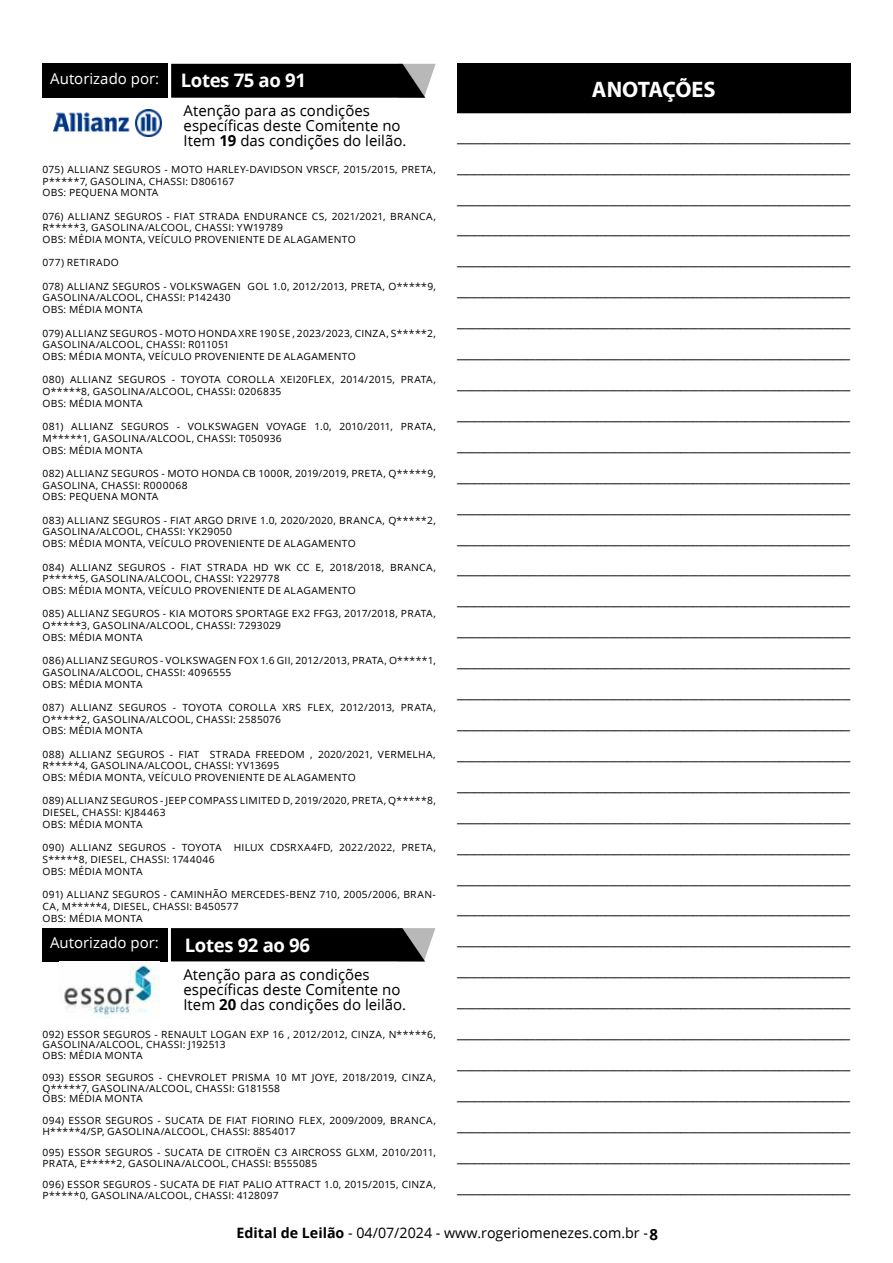
<style>
.page{position:relative;width:893px;height:1263px;background:#fff}
.page>*{position:absolute;margin:0;border:0;box-sizing:border-box;transform-origin:0 0}
.t1{font:700 22.5px "Myriad Pro";letter-spacing:-.015em;color:#fff}
.t2{font:700 18.6px "Open Sans";letter-spacing:-.02em;color:#fff}
.t3{font:18px/30.9px "Minion Pro";color:#000;text-align:justify}
.t4{font:15px/15px "Open Sans";color:#000}
.t5{font:15px "Open Sans";color:#fff}
.t6{font:14.25px "Open Sans";color:#000}
.t7{font:9.9px/11.7px "Open Sans";letter-spacing:.025em;color:#000;scale:1.04 1}
.s1{font-weight:700;font-size:18.6px}
.s2{font-weight:700}
.s3{font-weight:700;font-size:15px}
</style>
<div class="page">
<div style="left:457px;top:64px;width:393px;height:49px;background:#000"></div>
<div style="left:43px;top:64px;width:125px;height:34px;background:#000"></div>
<svg style="left:171px;top:64px;width:265px;height:34px;background:#131313"></svg>
<img style="left:53px;top:110px;width:109px;height:26px">
<div style="left:43px;top:928px;width:125px;height:33px;background:#000"></div>
<svg style="left:171px;top:928px;width:264px;height:33px;background:#101010"></svg>
<img style="left:64px;top:961px;width:95px;height:58px">
<h3 class="t5" style="left:50px;top:68px;width:257px">Autorizado por: <span class="s1">Lotes 75 ao 91</span></h3>
<h3 class="t4" style="left:184px;top:103px;width:224px">Atenção para as condições específicas deste Comitente no<br>Item <span class="s2">19</span> das condições do leilão.</h3>
<p class="t7" style="left:43px;top:163px;width:380px">075) ALLIANZ SEGUROS - MOTO HARLEY-DAVIDSON VRSCF, 2015/2015, PRETA,<br>P*****7, GASOLINA, CHASSI: D806167<br>OBS: PEQUENA MONTA</p>
<p class="t7" style="left:43px;top:210px;width:380px">076) ALLIANZ SEGUROS - FIAT STRADA ENDURANCE CS, 2021/2021, BRANCA,<br>R*****3, GASOLINA/ALCOOL, CHASSI: YW19789<br>OBS: MÉDIA MONTA, VEÍCULO PROVENIENTE DE ALAGAMENTO</p>
<p class="t7" style="left:43px;top:257px;width:75px">077) RETIRADO</p>
<p class="t7" style="left:43px;top:280px;width:380px">078) ALLIANZ SEGUROS - VOLKSWAGEN GOL 1.0, 2012/2013, PRETA, O*****9,<br>GASOLINA/ALCOOL, CHASSI: P142430<br>OBS: MÉDIA MONTA</p>
<p class="t7" style="left:43px;top:327px;width:380px">079) ALLIANZ SEGUROS - MOTO HONDA XRE 190 SE , 2023/2023, CINZA, S*****2,<br>GASOLINA/ALCOOL, CHASSI: R011051<br>OBS: MÉDIA MONTA, VEÍCULO PROVENIENTE DE ALAGAMENTO</p>
<p class="t7" style="left:43px;top:374px;width:380px">080) ALLIANZ SEGUROS - TOYOTA COROLLA XEI20FLEX, 2014/2015, PRATA,<br>O*****8, GASOLINA/ALCOOL, CHASSI: 0206835<br>OBS: MÉDIA MONTA</p>
<p class="t7" style="left:43px;top:420px;width:380px">081) ALLIANZ SEGUROS - VOLKSWAGEN VOYAGE 1.0, 2010/2011, PRATA,<br>M*****1, GASOLINA/ALCOOL, CHASSI: T050936<br>OBS: MÉDIA MONTA</p>
<p class="t7" style="left:43px;top:467px;width:380px">082) ALLIANZ SEGUROS - MOTO HONDA CB 1000R, 2019/2019, PRETA, Q*****9,<br>GASOLINA, CHASSI: R000068<br>OBS: PEQUENA MONTA</p>
<p class="t7" style="left:43px;top:514px;width:380px">083) ALLIANZ SEGUROS - FIAT ARGO DRIVE 1.0, 2020/2020, BRANCA, Q*****2,<br>GASOLINA/ALCOOL, CHASSI: YK29050<br>OBS: MÉDIA MONTA, VEÍCULO PROVENIENTE DE ALAGAMENTO</p>
<p class="t7" style="left:43px;top:561px;width:380px">084) ALLIANZ SEGUROS - FIAT STRADA HD WK CC E, 2018/2018, BRANCA,<br>P*****5, GASOLINA/ALCOOL, CHASSI: Y229778<br>OBS: MÉDIA MONTA, VEÍCULO PROVENIENTE DE ALAGAMENTO</p>
<p class="t7" style="left:43px;top:608px;width:380px">085) ALLIANZ SEGUROS - KIA MOTORS SPORTAGE EX2 FFG3, 2017/2018, PRATA,<br>O*****3, GASOLINA/ALCOOL, CHASSI: 7293029<br>OBS: MÉDIA MONTA</p>
<p class="t7" style="left:43px;top:654px;width:380px">086) ALLIANZ SEGUROS - VOLKSWAGEN FOX 1.6 GII, 2012/2013, PRATA, O*****1,<br>GASOLINA/ALCOOL, CHASSI: 4096555<br>OBS: MÉDIA MONTA</p>
<p class="t7" style="left:43px;top:701px;width:380px">087) ALLIANZ SEGUROS - TOYOTA COROLLA XRS FLEX, 2012/2013, PRATA,<br>O*****2, GASOLINA/ALCOOL, CHASSI: 2585076<br>OBS: MÉDIA MONTA</p>
<p class="t7" style="left:43px;top:748px;width:380px">088) ALLIANZ SEGUROS - FIAT STRADA FREEDOM , 2020/2021, VERMELHA,<br>R*****4, GASOLINA/ALCOOL, CHASSI: YV13695<br>OBS: MÉDIA MONTA, VEÍCULO PROVENIENTE DE ALAGAMENTO</p>
<p class="t7" style="left:43px;top:795px;width:380px">089) ALLIANZ SEGUROS - JEEP COMPASS LIMITED D, 2019/2020, PRETA, Q*****8,<br>DIESEL, CHASSI: KJ84463<br>OBS: MÉDIA MONTA</p>
<p class="t7" style="left:43px;top:841px;width:380px">090) ALLIANZ SEGUROS - TOYOTA HILUX CDSRXA4FD, 2022/2022, PRETA,<br>S*****8, DIESEL, CHASSI: 1744046<br>OBS: MÉDIA MONTA</p>
<p class="t7" style="left:43px;top:888px;width:380px">091) ALLIANZ SEGUROS - CAMINHÃO MERCEDES-BENZ 710, 2005/2006, BRAN-<br>CA, M*****4, DIESEL, CHASSI: B450577<br>OBS: MÉDIA MONTA</p>
<h3 class="t5" style="left:50px;top:932px;width:110px">Autorizado por:</h3>
<h2 class="t2" style="left:185px;top:932px;width:127px">Lotes 92 ao 96</h2>
<h3 class="t4" style="left:183px;top:966px;width:224px">Atenção para as condições específicas deste Comitente no<br>Item <span class="s2">20</span> das condições do leilão.</h3>
<p class="t7" style="left:43px;top:1028px;width:380px;line-height:10.8px">092) ESSOR SEGUROS - RENAULT LOGAN EXP 16 , 2012/2012, CINZA, N*****6,<br>GASOLINA/ALCOOL, CHASSI: J192513<br>OBS: MÉDIA MONTA</p>
<p class="t7" style="left:43px;top:1071px;width:380px;line-height:10.8px">093) ESSOR SEGUROS - CHEVROLET PRISMA 10 MT JOYE, 2018/2019, CINZA,<br>Q*****7, GASOLINA/ALCOOL, CHASSI: G181558<br>OBS: MÉDIA MONTA</p>
<p class="t7" style="left:43px;top:1114px;width:380px;line-height:10.8px">094) ESSOR SEGUROS - SUCATA DE FIAT FIORINO FLEX, 2009/2009, BRANCA,<br>H*****4/SP, GASOLINA/ALCOOL, CHASSI: 8854017</p>
<p class="t7" style="left:43px;top:1147px;width:380px;line-height:10.8px">095) ESSOR SEGUROS - SUCATA DE CITROËN C3 AIRCROSS GLXM, 2010/2011,<br>PRATA, E*****2, GASOLINA/ALCOOL, CHASSI: B555085</p>
<p class="t7" style="left:43px;top:1179px;width:380px;line-height:10.8px">096) ESSOR SEGUROS - SUCATA DE FIAT PALIO ATTRACT 1.0, 2015/2015, CINZA,<br>P*****0, GASOLINA/ALCOOL, CHASSI: 4128097</p>
<h1 class="t1" style="left:592px;top:74px;width:125px">ANOTAÇÕES</h1>
<p class="t3" style="left:457px;top:90px;width:395px">_____________________________________________ ____________________________________________ _____________________________________________ ____________________________________________ _____________________________________________ ____________________________________________ _____________________________________________ ____________________________________________ _____________________________________________ ____________________________________________ _____________________________________________ ____________________________________________ _____________________________________________ ____________________________________________ _____________________________________________ ____________________________________________ _____________________________________________ ____________________________________________ _____________________________________________ ____________________________________________ _____________________________________________ ____________________________________________ _____________________________________________ ____________________________________________ _____________________________________________ ____________________________________________ _____________________________________________ ____________________________________________ _____________________________________________ ____________________________________________ _____________________________________________ ____________________________________________ _____________________________________________ ____________________________________________ _____________________________________________ ____________________________________________</p>
<h3 class="t6" style="left:237px;top:1223px;width:423px"><span class="s2">Edital de Leilão</span> - 04/07/2024 - www.rogeriomenezes.com.br - <span class="s3">8</span></h3>
</div>
